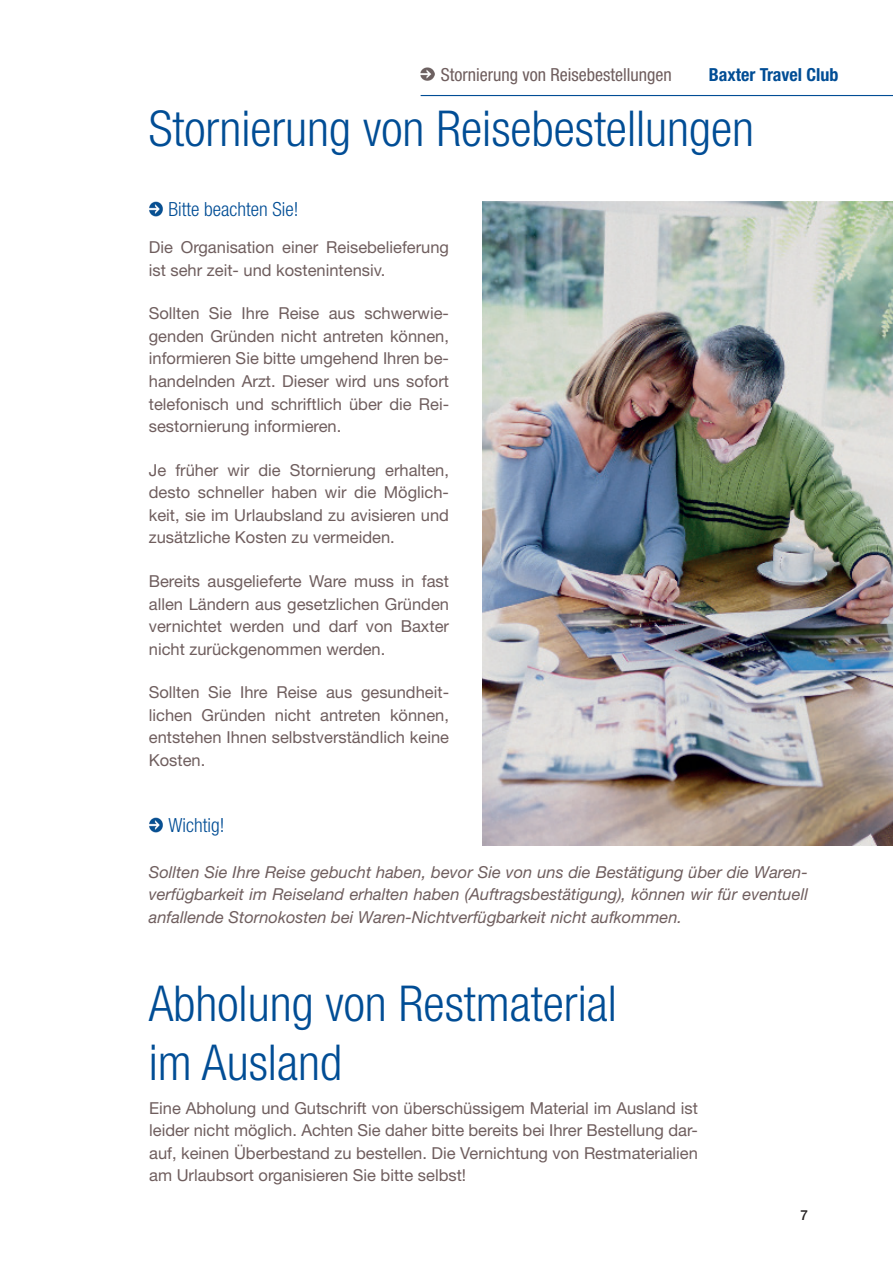
<style>
.page{position:relative;width:893px;height:1263px;background:#fff}
.page>*{position:absolute;margin:0;border:0;box-sizing:border-box;transform-origin:0 0}
.t1{font:300 condensed 49.5px/59.4px "Helvetica Neue LT Std";color:#014d95}
.t2{font:300 condensed 19.5px "Helvetica Neue LT Std";color:#014d95}
.t3{font:condensed 18px "Helvetica Neue LT Std";color:#6f5e5e}
.t4{font:700 condensed 18px "Helvetica Neue LT Std";color:#014d95}
.t5{font:16.5px/22.5px "Helvetica Neue LT Std";color:#6f5e5e;text-align:justify}
.t6{font:italic 16.5px/22.5px "Helvetica Neue LT Std";color:#6f5e5e;text-align:justify}
.t7{font:500 13.5px "Helvetica Neue";color:#231f20}
</style>
<div class="page">
<hr style="left:421px;top:95px;width:472px;height:1px;background:#014d95">
<img style="left:149px;top:202px;width:14px;height:14px">
<img style="left:149px;top:818px;width:14px;height:14px">
<img style="left:421px;top:67px;width:13px;height:14px">
<img style="left:483px;top:202px;width:410px;height:643px">
<p class="t3" style="left:441px;top:64px;width:232px">Stornierung von Reisebestellungen</p>
<p class="t4" style="left:709px;top:64px;width:131px">Baxter Travel Club</p>
<h1 class="t1" style="left:149px;top:98px;width:607px">Stornierung von Reisebestellungen</h1>
<p class="t2" style="left:169px;top:198px;width:131px">Bitte beachten Sie!</p>
<p class="t5" style="left:149px;top:236px;width:302px">Die Organisation einer Reisebelieferung ist sehr zeit- und kostenintensiv.</p>
<p class="t5" style="left:149px;top:302px;width:302px">Sollten Sie Ihre Reise aus schwerwie&shy;genden Gründen nicht antreten können, informieren Sie bitte umgehend Ihren be&shy;handelnden Arzt. Dieser wird uns sofort telefonisch und schriftlich über die Rei&shy;sestornierung informieren.</p>
<p class="t5" style="left:149px;top:458px;width:302px">Je früher wir die Stornierung erhalten, desto schneller haben wir die Möglich&shy;keit, sie im Urlaubsland zu avisieren und zusätzliche Kosten zu vermeiden.</p>
<p class="t5" style="left:149px;top:570px;width:302px">Bereits ausgelieferte Ware muss in fast allen Ländern aus gesetzlichen Gründen vernichtet werden und darf von Baxter nicht zurückgenommen werden.</p>
<p class="t5" style="left:149px;top:681px;width:302px">Sollten Sie Ihre Reise aus gesundheit&shy;lichen Gründen nicht antreten können, entstehen Ihnen selbstverständlich keine Kosten.</p>
<p class="t2" style="left:169px;top:814px;width:57px">Wichtig!</p>
<p class="t6" style="left:149px;top:860px;width:661px">Sollten Sie Ihre Reise gebucht haben, bevor Sie von uns die Bestätigung über die Waren&shy;verfügbarkeit im Reiseland erhalten haben (Auftragsbestätigung), können wir für eventuell anfallende Stornokosten bei Waren-Nichtverfügbarkeit nicht aufkommen.</p>
<h1 class="t1" style="left:149px;top:973px;width:470px">Abholung von Restmaterial im Ausland</h1>
<p class="t5" style="left:149px;top:1096px;width:550px">Eine Abholung und Gutschrift von überschüssigem Material im Ausland ist leider nicht möglich. Achten Sie daher bitte bereits bei Ihrer Bestellung dar&shy;auf, keinen Überbestand zu bestellen. Die Vernichtung von Restmaterialien am Urlaubsort organisieren Sie bitte selbst!</p>
<p class="t7" style="left:800px;top:1207px;width:9px">7</p>
</div>
